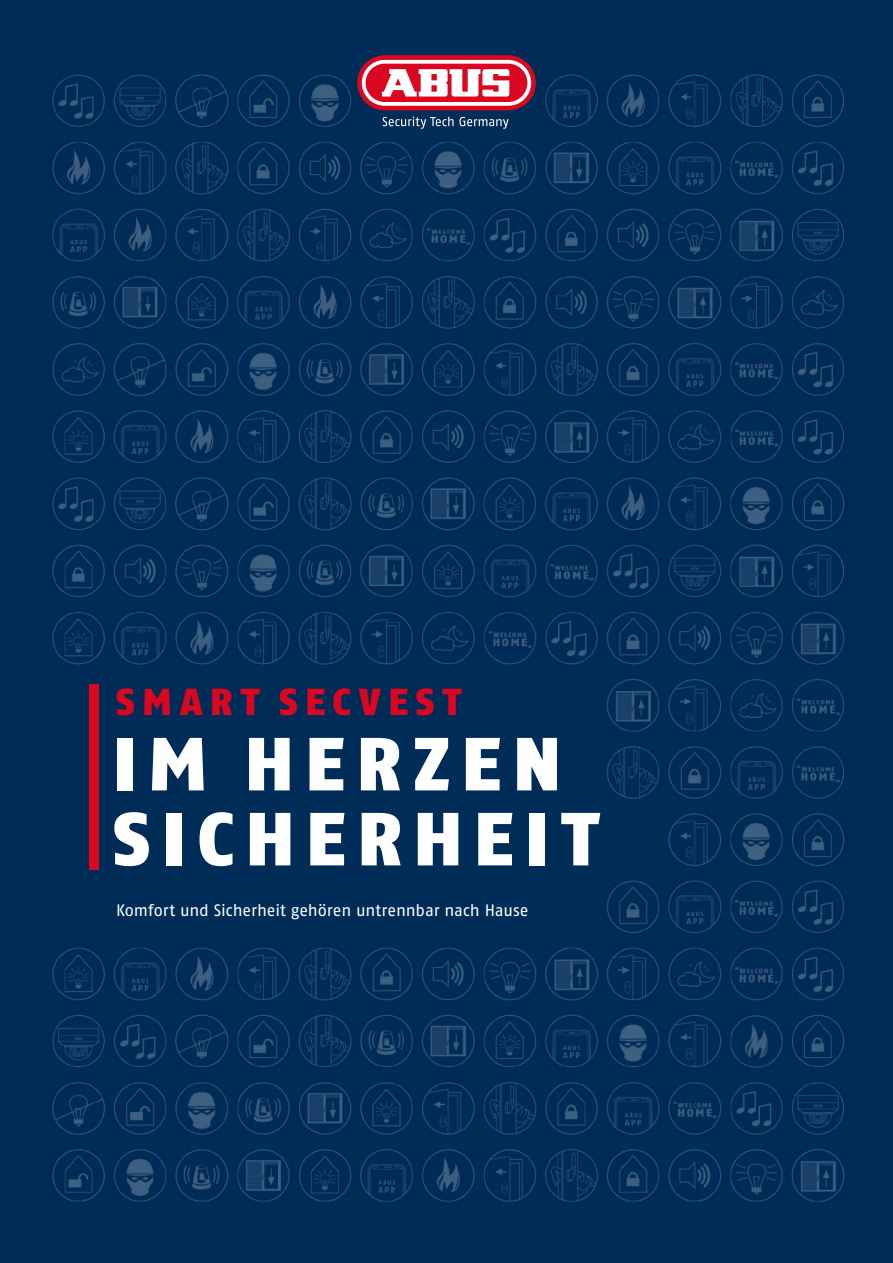
<style>
.page{position:relative;width:893px;height:1263px;background:#fff}
.page>*{position:absolute;margin:0;border:0;box-sizing:border-box;transform-origin:0 0}
.t1{font:900 75px/75px "ABUS Fago Pro";letter-spacing:.155em;color:#fff}
.t2{font:900 37.5px "ABUS Fago Pro";letter-spacing:.205em;color:#db0720}
.t3{font:16.5px "ABUS Fago Pro";letter-spacing:-.01em;color:#fff}
</style>
<div class="page">
<img style="left:1px;top:6px;width:892px;height:1257px">
<div style="left:353px;top:0;width:185px;height:137px;background:#002c58"></div>
<div style="left:35px;top:665px;width:629px;height:270px;background:#002c58"></div>
<div style="left:89px;top:684px;width:10px;height:186px;background:#db0720"></div>
<svg style="left:357px;top:55px;width:179px;height:55px;background:#d10a24"></svg>
<svg style="left:362px;top:60px;width:169px;height:46px;background:#e9828f"></svg>
<svg style="left:383px;top:117px;width:126px;height:12px"></svg>
<h2 class="t2" style="left:116px;top:680px;width:346px">SMART SECVEST</h2>
<h1 class="t1" style="left:113px;top:727px;width:487px">IM HERZEN<br>SICHERHEIT</h1>
<p class="t3" style="left:116px;top:901px;width:414px">Komfort und Sicherheit gehören untrennbar nach Hause</p>
</div>
